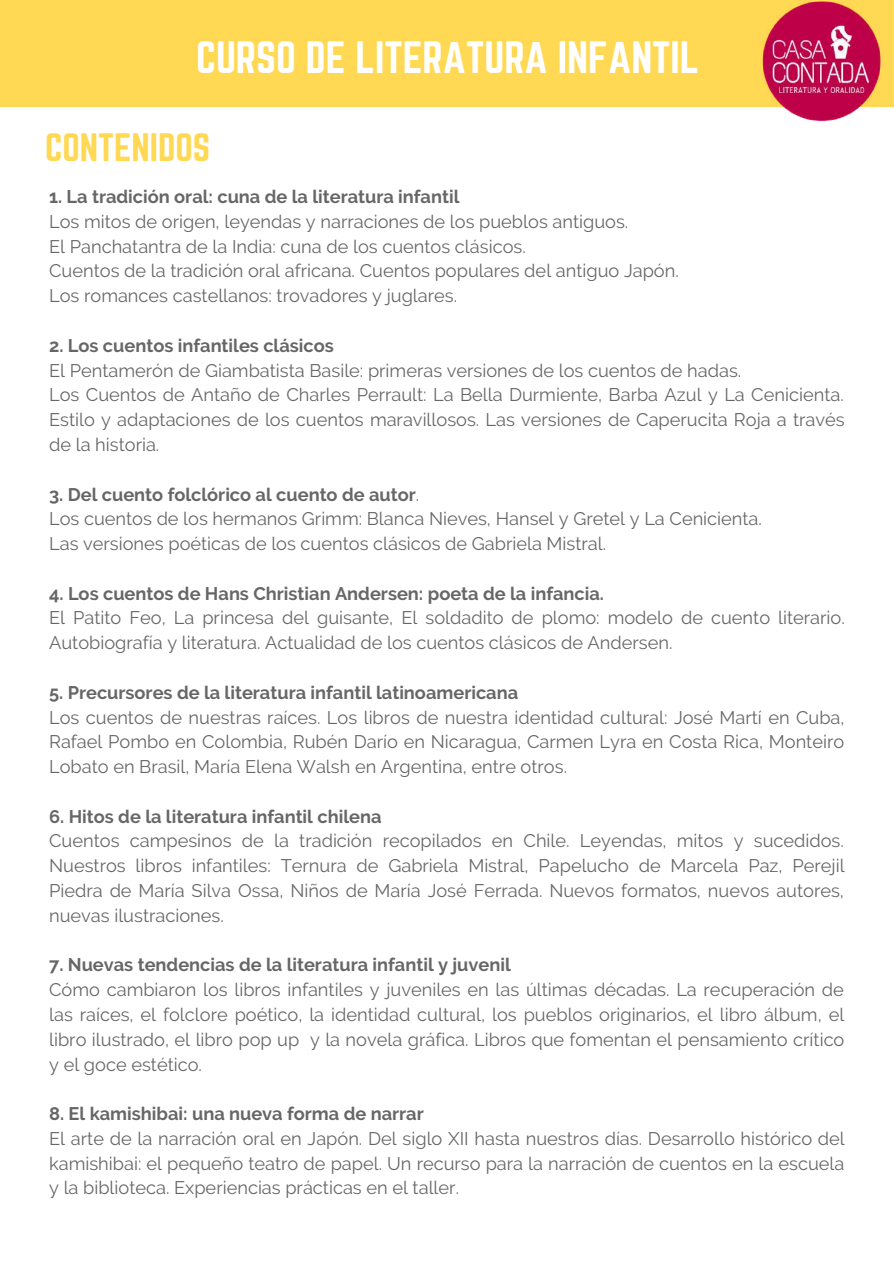
<style>
.page{position:relative;width:894px;height:1264px;background:#fff}
.page>*{position:absolute;margin:0;border:0;box-sizing:border-box;transform-origin:0 0}
.t1{font:39.75px "Norwester";color:#fff}
.t2{font:34.8px "Norwester";color:#ffd953}
.t3{font:18.15px/24.8px "Raleway";color:#000}
.t4{font:700 18.15px "Raleway";color:#000}
.s1{font-weight:700}
</style>
<div class="page">
<div style="left:0;top:0;width:893px;height:107px;background:#ffd953"></div>
<img style="left:762px;top:1px;width:119px;height:121px">
<h1 class="t1" style="left:196px;top:38px;width:504px">CURSO DE LITERATURA INFANTIL</h1>
<h2 class="t2" style="left:45px;top:130px;width:167px">CONTENIDOS</h2>
<p class="t4" style="left:49px;top:186px;width:412px">1. La tradición oral: cuna de la literatura infantil</p>
<p class="t3" style="left:49px;top:209px;width:631px">Los mitos de origen, leyendas y narraciones de los pueblos antiguos.<br>El Panchatantra de la India: cuna de los cuentos clásicos.<br>Cuentos de la tradición oral africana. Cuentos populares del antiguo Japón.<br>Los romances castellanos: trovadores y juglares.</p>
<p class="t4" style="left:49px;top:335px;width:286px">2. Los cuentos infantiles clásicos</p>
<p class="t3" style="left:49px;top:358px;width:796px">El Pentamerón de Giambatista Basile: primeras versiones de los cuentos de hadas.<br>Los Cuentos de Antaño de Charles Perrault: La Bella Durmiente, Barba Azul y La Cenicienta.<br>Estilo y adaptaciones de los cuentos maravillosos. Las versiones de Caperucita Roja a través de la historia.</p>
<p class="t3" style="left:49px;top:482px;width:714px"><span class="s1">3. Del cuento folclórico al cuento de autor</span>.<br>Los cuentos de los hermanos Grimm: Blanca Nieves, Hansel y Gretel y La Cenicienta.<br>Las versiones poéticas de los cuentos clásicos de Gabriela Mistral.</p>
<p class="t4" style="left:49px;top:582px;width:556px">4. Los cuentos de Hans Christian Andersen: poeta de la infancia.</p>
<p class="t3" style="left:49px;top:605px;width:797px">El Patito Feo, La princesa del guisante, El soldadito de plomo: modelo de cuento literario.<br>Autobiografía y literatura. Actualidad de los cuentos clásicos de Andersen.</p>
<p class="t4" style="left:49px;top:681px;width:470px">5. Precursores de la literatura infantil latinoamericana</p>
<p class="t3" style="left:49px;top:704px;width:796px;text-align:justify">Los cuentos de nuestras raíces. Los libros de nuestra identidad cultural: José Martí en Cuba, Rafael Pombo en Colombia, Rubén Darío en Nicaragua, Carmen Lyra en Costa Rica, Monteiro Lobato en Brasil, María Elena Walsh en Argentina, entre otros.</p>
<p class="t4" style="left:49px;top:805px;width:334px">6. Hitos de la literatura infantil chilena</p>
<p class="t3" style="left:49px;top:828px;width:796px;text-align:justify">Cuentos campesinos de la tradición recopilados en Chile. Leyendas, mitos y sucedidos.<br>Nuestros libros infantiles: Ternura de Gabriela Mistral, Papelucho de Marcela Paz, Perejil Piedra de María Silva Ossa, Niños de María José Ferrada. Nuevos formatos, nuevos autores, nuevas ilustraciones.</p>
<p class="t4" style="left:49px;top:954px;width:463px">7. Nuevas tendencias de la literatura infantil y juvenil</p>
<p class="t3" style="left:49px;top:977px;width:796px;text-align:justify">Cómo cambiaron los libros infantiles y juveniles en las últimas décadas. La recuperación de las raíces, el folclore poético, la identidad cultural, los pueblos originarios, el libro álbum, el libro ilustrado, el libro pop up y la novela gráfica. Libros que fomentan el pensamiento crítico y el goce estético.</p>
<p class="t4" style="left:49px;top:1102px;width:376px">8. El kamishibai: una nueva forma de narrar</p>
<p class="t3" style="left:49px;top:1126px;width:797px;text-align:justify">El arte de la narración oral en Japón. Del siglo XII hasta nuestros días. Desarrollo histórico del kamishibai: el pequeño teatro de papel. Un recurso para la narración de cuentos en la escuela y la biblioteca. Experiencias prácticas en el taller.</p>
</div>
